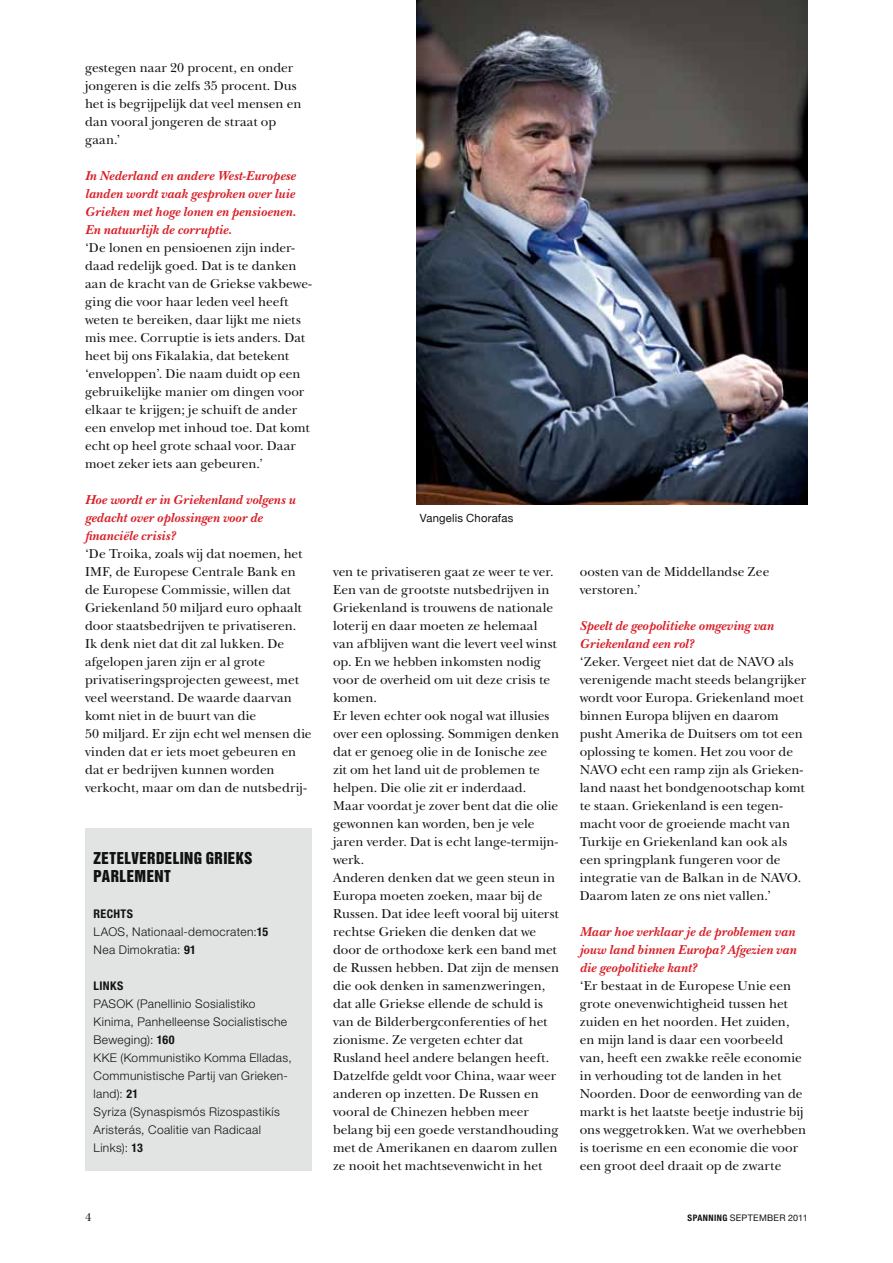
<style>
.page{position:relative;width:893px;height:1263px;background:#fff}
.page>*{position:absolute;margin:0;border:0;box-sizing:border-box;transform-origin:0 0}
.t1{font:15px/18px "Helvetica Inserat LT Std";letter-spacing:.025em;color:#121212}
.t2{font:13.5px/18px "New Baskerville Std";color:#121212}
.t3{font:italic 700 13.5px/18px "New Baskerville Std";letter-spacing:.01em;color:#d81f27;text-align:justify}
.t4{font:300 12px/18px "Helvetica Neue LT Std";letter-spacing:.03em;color:#121212}
.t5{font:700 condensed 12px "Helvetica Neue LT Std";color:#121212}
.t6{font:12px "New Baskerville Std";color:#121212}
.t7{font:11.25px "Helvetica Neue";letter-spacing:.02em;color:#121212}
.t8{font:9px "Helvetica Neue";letter-spacing:.025em;color:#121212}
.s1{font-weight:700;font-stretch:condensed}
.s2{font-family:"Helvetica Neue LT Std";font-weight:700;font-stretch:condensed}
</style>
<div class="page">
<img style="left:417px;top:0;width:391px;height:504px">
<div style="left:85px;top:828px;width:227px;height:342px;background:#e2e4e4"></div>
<p class="t2" style="left:85px;top:59px;width:218px">gestegen naar 20 procent, en onder jongeren is die zelfs 35 procent. Dus het is begrijpelijk dat veel mensen en dan vooral jongeren de straat op gaan.’</p>
<p class="t3" style="left:85px;top:167px;width:213px">In Nederland en andere West-Europese landen wordt vaak gesproken over luie Grieken met hoge lonen en pensioenen.<br>En natuurlijk de corruptie.</p>
<p class="t2" style="left:85px;top:239px;width:228px">‘De lonen en pensioenen zijn inder&shy;daad redelijk goed. Dat is te danken aan de kracht van de Griekse vakbewe&shy;ging die voor haar leden veel heeft weten te bereiken, daar lijkt me niets mis mee. Corruptie is iets anders. Dat heet bij ons Fikalakia, dat betekent ‘enveloppen’. Die naam duidt op een gebruikelijke manier om dingen voor elkaar te krijgen; je schuift de ander een envelop met inhoud toe. Dat komt echt op heel grote schaal voor. Daar moet zeker iets aan gebeuren.’</p>
<p class="t3" style="left:85px;top:491px;width:212px;text-align:left">Hoe wordt er in Griekenland volgens u gedacht over oplossingen voor de financiële crisis?</p>
<p class="t2" style="left:85px;top:545px;width:228px">‘De Troika, zoals wij dat noemen, het IMF, de Europese Centrale Bank en de Europese Commissie, willen dat Griekenland 50 miljard euro ophaalt door staatsbedrijven te privatiseren.<br>Ik denk niet dat dit zal lukken. De afgelopen jaren zijn er al grote privatiseringsprojecten geweest, met veel weerstand. De waarde daarvan komt niet in de buurt van die<br>50 miljard. Er zijn echt wel mensen die vinden dat er iets moet gebeuren en dat er bedrijven kunnen worden verkocht, maar om dan de nutsbedrij-</p>
<p class="t1" style="left:94px;top:849px;width:161px">ZETELVERDELING GRIEKS<br>PARLEMENT</p>
<p class="t4" style="left:94px;top:904px;width:176px"><span class="s1">RECHTS<br></span>LAOS, Nationaal-democraten:<span class="s1">15<br></span>Nea Dimokratia: <span class="s1">91</span></p>
<p class="t5" style="left:94px;top:978px;width:30px">LINKS</p>
<p class="t4" style="left:94px;top:994px;width:200px">PASOK (Panellinio Sosialistiko<br>Kinima, Panhelleense Socialistische<br>Beweging): <span class="s1">160<br></span>KKE (Kommunistiko Komma Elladas,<br>Communistische Partij van Grieken&shy;land): <span class="s1">21<br></span>Syriza (Synaspismós Rizospastikís<br>Aristerás, Coalitie van Radicaal<br>Links): <span class="s1">13</span></p>
<p class="t7" style="left:420px;top:511px;width:95px">Vangelis Chorafas</p>
<p class="t2" style="left:333px;top:563px;width:228px">ven te privatiseren gaat ze weer te ver.<br>Een van de grootste nutsbedrijven in Griekenland is trouwens de nationale loterij en daar moeten ze helemaal van afblijven want die levert veel winst op. En we hebben inkomsten nodig voor de overheid om uit deze crisis te komen.<br>Er leven echter ook nogal wat illusies over een oplossing. Sommigen denken dat er genoeg olie in de Ionische zee zit om het land uit de problemen te helpen. Die olie zit er inderdaad.<br>Maar voordat je zover bent dat die olie gewonnen kan worden, ben je vele jaren verder. Dat is echt lange-termijn&shy;werk.<br>Anderen denken dat we geen steun in Europa moeten zoeken, maar bij de Russen. Dat idee leeft vooral bij uiterst rechtse Grieken die denken dat we door de orthodoxe kerk een band met de Russen hebben. Dat zijn de mensen die ook denken in samenzweringen, dat alle Griekse ellende de schuld is van de Bilderbergconferenties of het zionisme. Ze vergeten echter dat Rusland heel andere belangen heeft.<br>Datzelfde geldt voor China, waar weer anderen op inzetten. De Russen en vooral de Chinezen hebben meer belang bij een goede verstandhouding met de Amerikanen en daarom zullen ze nooit het machtsevenwicht in het</p>
<p class="t2" style="left:580px;top:563px;width:191px">oosten van de Middellandse Zee verstoren.’</p>
<p class="t3" style="left:580px;top:617px;width:195px">Speelt de geopolitieke omgeving van<br>Griekenland een rol?</p>
<p class="t2" style="left:580px;top:653px;width:228px">‘Zeker. Vergeet niet dat de NAVO als verenigende macht steeds belangrijker wordt voor Europa. Griekenland moet binnen Europa blijven en daarom pusht Amerika de Duitsers om tot een oplossing te komen. Het zou voor de NAVO echt een ramp zijn als Grieken&shy;land naast het bondgenootschap komt te staan. Griekenland is een tegen&shy;macht voor de groeiende macht van Turkije en Griekenland kan ook als een springplank fungeren voor de integratie van de Balkan in de NAVO.<br>Daarom laten ze ons niet vallen.’</p>
<p class="t3" style="left:580px;top:923px;width:218px">Maar hoe verklaar je de problemen van jouw land binnen Europa? Afgezien van die geopolitieke kant?</p>
<p class="t2" style="left:580px;top:977px;width:228px">‘Er bestaat in de Europese Unie een grote onevenwichtigheid tussen het zuiden en het noorden. Het zuiden, en mijn land is daar een voorbeeld van, heeft een zwakke reële economie in verhouding tot de landen in het Noorden. Door de eenwording van de markt is het laatste beetje industrie bij ons weggetrokken. Wat we overhebben is toerisme en een economie die voor een groot deel draait op de zwarte</p>
<p class="t6" style="left:85px;top:1210px;width:8px">4</p>
<p class="t8" style="left:688px;top:1212px;width:122px"><span class="s2">SPANNING</span> september 2011</p>
</div>
